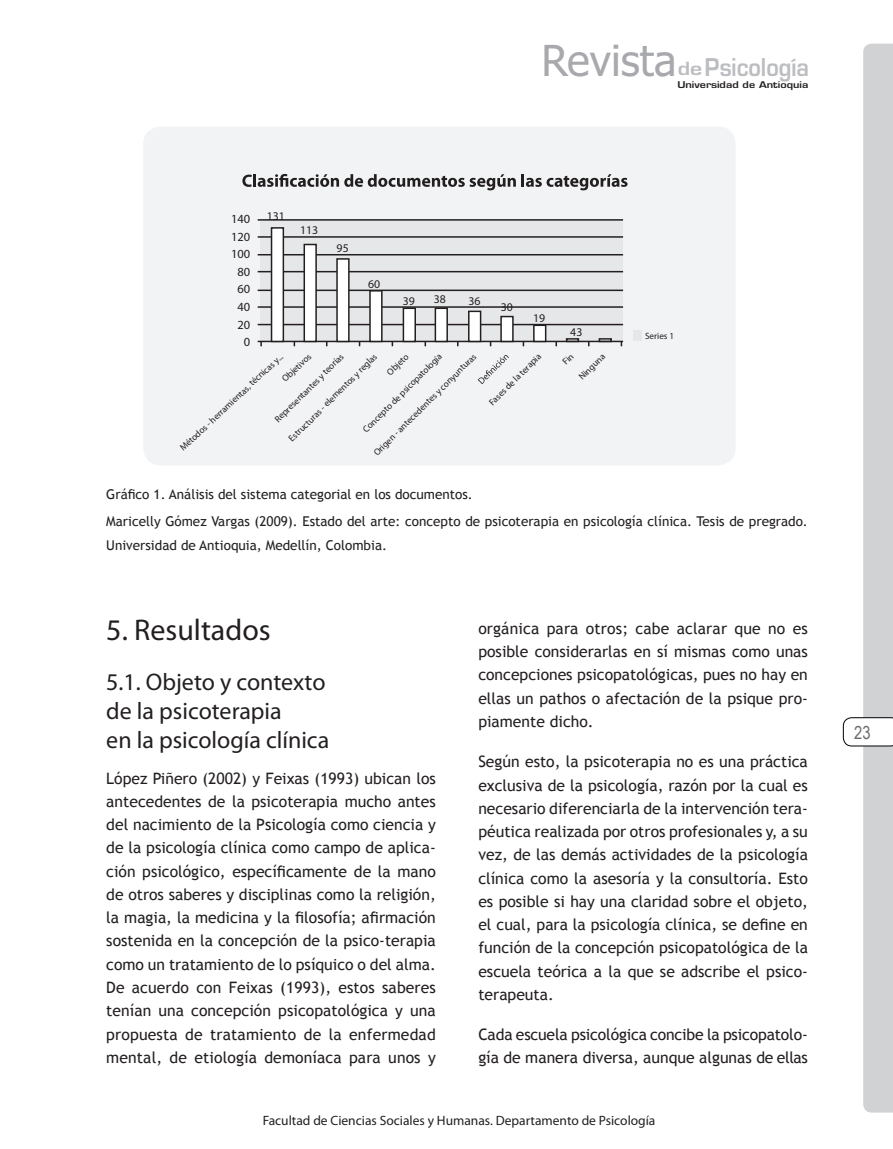
<style>
.page{position:relative;width:893px;height:1149px;background:#fff}
.page>*{position:absolute;margin:0;border:0;box-sizing:border-box;transform-origin:0 0}
.t1{font:42.75px "Tahoma";color:#a8a9ad}
.t2{font:30px "Myriad Pro";color:#231f20}
.t3{font:700 26.7px "Eurose Cond";color:#bcbdc0}
.t4{font:24px/28.8px "Myriad Pro";color:#231f20}
.t5{font:18px "Arial Narrow";color:#6c6d70}
.t6{font:15.75px/23.2px "Trebuchet MS";color:#231f20;text-align:justify}
.t7{font:13.5px/27.5px "Trebuchet MS";color:#231f20}
.t8{font:13.5px "Myriad Pro";color:#231f20}
.t9{font:12.45px/17.5px "Myriad Pro";color:#231f20;text-align:right}
.t10{font:11.85px "Myriad Pro";color:#231f20}
.t11{font:700 10.05px "Eurose";color:#231f20}
.t12{font:9.15px/19.2px "Myriad Pro";color:#231f20}
.s1{font-family:"Tahoma";font-weight:400;font-size:42.75px;color:#a8a9ad}
.s2{font-family:"Eurose";font-size:19.8px}
</style>
<div class="page">
<svg style="left:843px;top:44px;width:50px;height:1068px"></svg>
<div style="left:143px;top:127px;width:592px;height:338px;background:#f2f3f4"></div>
<div style="left:260px;top:219px;width:362px;height:123px;background:#e6e7e9"></div>
<div style="left:566px;top:338px;width:13px;height:4px;border:2px solid #231f20"></div>
<div style="left:599px;top:338px;width:13px;height:4px;border:2px solid #231f20"></div>
<hr style="left:258px;top:219px;width:365px;height:1px;background:#231f20">
<hr style="left:258px;top:236px;width:365px;height:1px;background:#231f20">
<hr style="left:258px;top:254px;width:365px;height:1px;background:#231f20">
<hr style="left:258px;top:271px;width:365px;height:1px;background:#231f20">
<hr style="left:258px;top:289px;width:365px;height:2px;background:#231f20">
<hr style="left:258px;top:306px;width:365px;height:2px;background:#231f20">
<hr style="left:258px;top:324px;width:365px;height:1px;background:#231f20">
<hr style="left:258px;top:340px;width:365px;height:2px;background:#231f20">
<div style="left:272px;top:228px;width:11px;height:113px;background:#fff"></div>
<div style="left:271px;top:227px;width:13px;height:115px;border:2px solid #231f20"></div>
<div style="left:304px;top:244px;width:12px;height:97px;background:#fff"></div>
<div style="left:304px;top:244px;width:13px;height:98px;border:2px solid #231f20"></div>
<div style="left:337px;top:259px;width:12px;height:82px;background:#fff"></div>
<div style="left:336px;top:258px;width:14px;height:84px;border:2px solid #231f20"></div>
<div style="left:370px;top:291px;width:12px;height:50px;background:#fff"></div>
<div style="left:369px;top:290px;width:14px;height:52px;border:2px solid #231f20"></div>
<div style="left:403px;top:308px;width:12px;height:33px;background:#fff"></div>
<div style="left:403px;top:307px;width:13px;height:35px;border:2px solid #231f20"></div>
<div style="left:435px;top:308px;width:12px;height:33px;background:#fff"></div>
<div style="left:435px;top:307px;width:13px;height:35px;border:2px solid #231f20"></div>
<div style="left:469px;top:311px;width:12px;height:30px;background:#fff"></div>
<div style="left:468px;top:310px;width:13px;height:32px;border:2px solid #231f20"></div>
<div style="left:501px;top:316px;width:12px;height:25px;background:#fff"></div>
<div style="left:500px;top:316px;width:14px;height:26px;border:2px solid #231f20"></div>
<div style="left:534px;top:325px;width:12px;height:16px;background:#fff"></div>
<div style="left:533px;top:324px;width:13px;height:18px;border:2px solid #231f20"></div>
<svg style="left:242px;top:174px;width:274px;height:16px"></svg>
<svg style="left:522px;top:174px;width:105px;height:16px"></svg>
<svg style="left:478px;top:354px;width:31px;height:30px"></svg>
<div style="left:633px;top:330px;width:9px;height:11px;background:#e6e7e9"></div>
<svg style="left:562px;top:354px;width:12px;height:10px"></svg>
<h3 class="t3" style="left:567px;top:58px;width:244px"><span class="s1">evista</span><span class="s2">de</span>Psicología</h3>
<h1 class="t1" style="left:541px;top:36px;width:28px">R</h1>
<p class="t11" style="left:677px;top:81px;width:133px">Universidad de Antioquia</p>
<p class="t9" style="left:231px;top:210px;width:21px">140<br>120<br>100<br>80<br>60<br>40<br>20<br>0</p>
<p class="t10" style="left:267px;top:208px;width:20px">131</p>
<p class="t10" style="left:300px;top:222px;width:20px">113</p>
<p class="t10" style="left:337px;top:241px;width:14px">95</p>
<p class="t10" style="left:368px;top:276px;width:14px">60</p>
<p class="t10" style="left:403px;top:294px;width:14px">39</p>
<p class="t10" style="left:434px;top:292px;width:14px">38</p>
<p class="t10" style="left:468px;top:294px;width:14px">36</p>
<p class="t10" style="left:501px;top:300px;width:14px">30</p>
<p class="t10" style="left:533px;top:310px;width:14px">19</p>
<p class="t10" style="left:570px;top:325px;width:14px">43</p>
<p class="t12" style="left:283px;top:433px;width:122px;rotate:-45deg">Estructuras - elementos y reglas</p>
<p class="t12" style="left:382px;top:366px;width:28px;rotate:-45deg">Objeto</p>
<p class="t12" style="left:269px;top:414px;width:95px;rotate:-45deg">Representantes y teorías</p>
<p class="t12" style="left:368px;top:447px;width:142px;rotate:-45deg">Origen - antecedentes y conyunturas</p>
<p class="t12" style="left:484px;top:397px;width:71px;rotate:-45deg">Fases de la terapia</p>
<p class="t12" style="left:573px;top:371px;width:34px;rotate:-45deg">Ninguna</p>
<p class="t12" style="left:264px;top:358px;width:38px;text-indent:-122px;rotate:-43deg">Métodos - herramientas, técnicas y...<br>Objetivos</p>
<p class="t12" style="left:357px;top:424px;width:109px;rotate:-45deg">Concepto de psicopatología</p>
<p class="t12" style="left:645px;top:326px;width:31px">Series 1</p>
<p class="t7" style="left:106px;top:480px;width:703px">Gráfico 1. Análisis del sistema categorial en los documentos.<br>Maricelly Gómez Vargas (2009). Estado del arte: concepto de psicoterapia en psicología clínica. Tesis de pregrado.</p>
<p class="t7" style="left:106px;top:531px;width:282px">Universidad de Antioquia, Medellín, Colombia.</p>
<h2 class="t2" style="left:106px;top:611px;width:166px">5. Resultados</h2>
<h3 class="t4" style="left:106px;top:667px;width:224px">5.1. Objeto y contexto de la psicoterapia<br>en la psicología clínica</h3>
<p class="t6" style="left:106px;top:766px;width:331px">López Piñero (2002) y Feixas (1993) ubican los antecedentes de la psicoterapia mucho antes del nacimiento de la Psicología como ciencia y de la psicología clínica como campo de aplica&shy;ción psicológico, específicamente de la mano de otros saberes y disciplinas como la religión, la magia, la medicina y la filosofía; afirmación sostenida en la concepción de la psico-terapia como un tratamiento de lo psíquico o del alma.<br>De acuerdo con Feixas (1993), estos saberes tenían una concepción psicopatológica y una propuesta de tratamiento de la enfermedad mental, de etiología demoníaca para unos y</p>
<p class="t6" style="left:478px;top:616px;width:331px">orgánica para otros; cabe aclarar que no es posible considerarlas en sí mismas como unas concepciones psicopatológicas, pues no hay en ellas un pathos o afectación de la psique pro&shy;piamente dicho.</p>
<p class="t6" style="left:478px;top:750px;width:331px">Según esto, la psicoterapia no es una práctica exclusiva de la psicología, razón por la cual es necesario diferenciarla de la intervención tera&shy;péutica realizada por otros profesionales y, a su vez, de las demás actividades de la psicología clínica como la asesoría y la consultoría. Esto es posible si hay una claridad sobre el objeto, el cual, para la psicología clínica, se define en función de la concepción psicopatológica de la escuela teórica a la que se adscribe el psico&shy;terapeuta.</p>
<p class="t6" style="left:478px;top:1022px;width:331px">Cada escuela psicológica concibe la psicopatolo&shy;gía de manera diversa, aunque algunas de ellas</p>
<p class="t8" style="left:263px;top:1111px;width:394px">Facultad de Ciencias Sociales y Humanas. Departamento de Psicología</p>
<p class="t5" style="left:854px;top:719px;width:18px">23</p>
</div>
